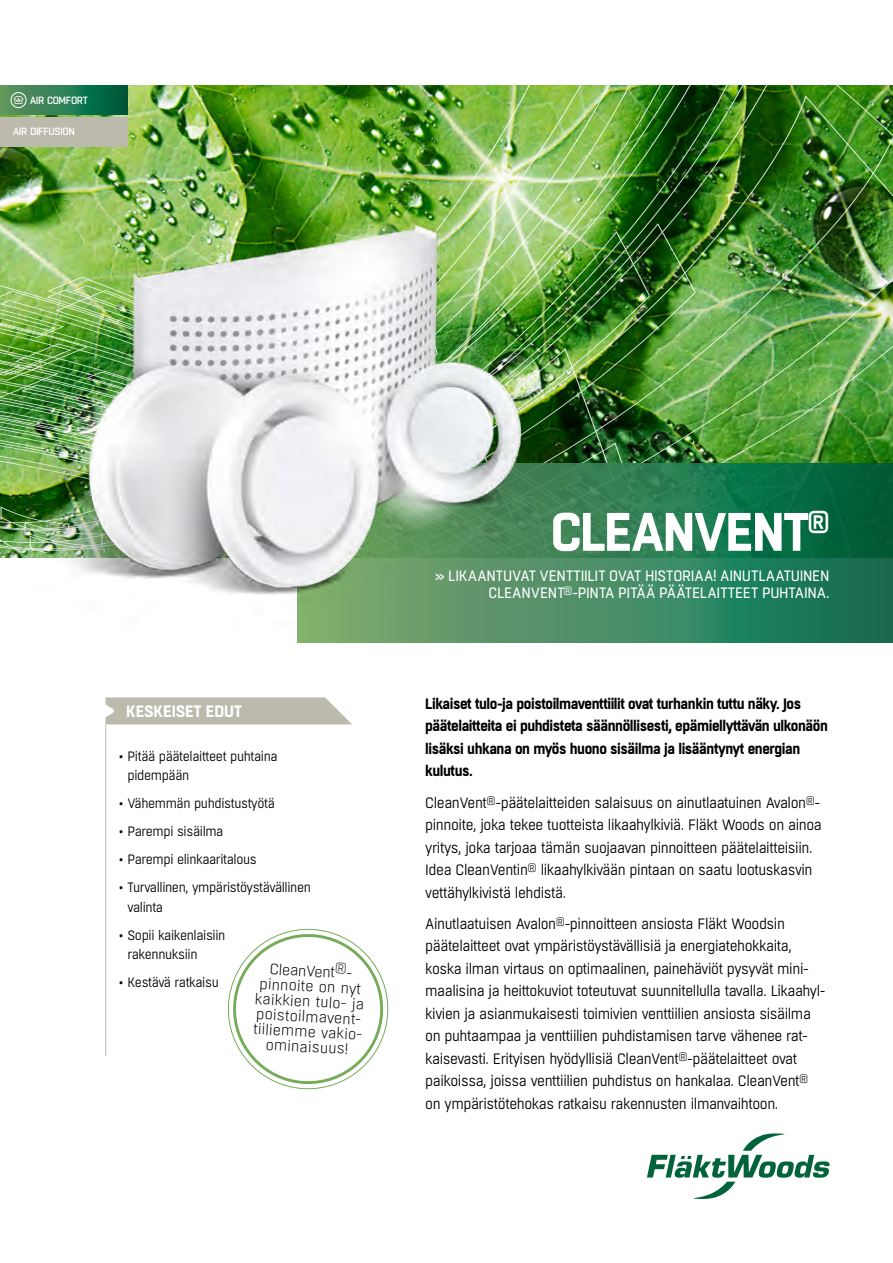
<style>
.page{position:relative;width:893px;height:1263px;background:#fff}
.page>*{position:absolute;margin:0;border:0;box-sizing:border-box;transform-origin:0 0}
.t1{font:700 54px "Boxed";letter-spacing:-.04em;color:#fff;scale:.95 1}
.t2{font:700 16.5px "Boxed";letter-spacing:-.01em;color:#fff;scale:.95 1}
.t3{font:15px/22.5px "Boxed";letter-spacing:-.03em;color:#000;scale:.95 1}
.t4{font:700 15px/22.5px "Boxed";letter-spacing:-.03em;color:#000;scale:.95 1}
.t5{font:15px/16.5px "Boxed";letter-spacing:-.01em;color:#fff;text-align:right;scale:.95 1}
.t6{font:300 15px/15.1px "Boxed";color:#000;text-align:center}
.t7{font:13.5px/19.5px "Boxed";letter-spacing:-.03em;color:#000;scale:.95 1}
.t8{font:500 10.5px "Boxed";letter-spacing:-.04em;color:#fff;scale:.95 1}
</style>
<div class="page">
<img style="left:0;top:95px;width:893px;height:458px">
<svg style="left:563px;top:463px;width:330px;height:179px"></svg>
<svg style="left:106px;top:697px;width:246px;height:27px"></svg>
<svg style="left:647px;top:1133px;width:183px;height:66px"></svg>
<hr style="left:106px;top:724px;width:1px;height:332px;background:#bcbaad">
<div style="left:0;top:117px;width:128px;height:30px;background:#bcbaad"></div>
<svg style="left:0;top:85px;width:128px;height:30px"></svg>
<svg style="left:10px;top:91px;width:18px;height:17px"></svg>
<img style="left:34px;top:171px;width:529px;height:471px">
<svg style="left:227px;top:928px;width:162px;height:162px"></svg>
<p class="t8" style="left:30px;top:93px;width:63px">AIR COMFORT</p>
<p class="t8" style="left:13px;top:125px;width:67px">AIR DIFFUSION</p>
<p class="t2" style="left:126px;top:700px;width:124px">KESKEISET EDUT</p>
<p class="t7" style="left:128px;top:746px;width:160px;text-indent:-9px">• Pitää päätelaitteet puhtaina pidempään</p>
<p class="t7" style="left:119px;top:794px;width:166px">• Vähemmän puhdistustyötä</p>
<p class="t7" style="left:119px;top:822px;width:111px">• Parempi sisäilma</p>
<p class="t7" style="left:119px;top:850px;width:147px">• Parempi elinkaaritalous</p>
<p class="t7" style="left:128px;top:878px;width:195px;text-indent:-9px">• Turvallinen, ympäristöystävällinen valinta</p>
<p class="t7" style="left:128px;top:925px;width:105px;text-indent:-9px">• Sopii kaikenlaisiin rakennuksiin</p>
<p class="t7" style="left:119px;top:973px;width:106px">• Kestävä ratkaisu</p>
<p class="t6" style="left:257px;top:961px;width:112px;rotate:3deg">CleanVent®- pinnoite on nyt kaikkien tulo- ja poistoilmavent&shy;tiiliemme vakio&shy;ominaisuus!</p>
<h1 class="t1" style="left:551px;top:496px;width:295px">CLEANVENT<sup>®</sup></h1>
<p class="t5" style="left:435px;top:568px;width:417px">» LIKAANTUVAT VENTTIILIT OVAT HISTORIAA! AINUTLAATUINEN<br>CLEANVENT<sup>®</sup>-PINTA PITÄÄ PÄÄTELAITTEET PUHTAINA.</p>
<p class="t4" style="left:425px;top:693px;width:425px">Likaiset tulo-ja poistoilmaventtiilit ovat turhankin tuttu näky. Jos päätelaitteita ei puhdisteta säännöllisesti, epämiellyttävän ulkonäön lisäksi uhkana on myös huono sisäilma ja lisääntynyt energian kulutus.</p>
<p class="t3" style="left:425px;top:791px;width:419px">CleanVent<sup>®</sup>-päätelaitteiden salaisuus on ainutlaatuinen Avalon<sup>®</sup>- pinnoite, joka tekee tuotteista likaahylkiviä. Fläkt Woods on ainoa yritys, joka tarjoaa tämän suojaavan pinnoitteen päätelaitteisiin.<br>Idea CleanVentin<sup>®</sup> likaahylkivään pintaan on saatu lootuskasvin vettähylkivistä lehdistä.</p>
<p class="t3" style="left:425px;top:912px;width:423px">Ainutlaatuisen Avalon<sup>®</sup>-pinnoitteen ansiosta Fläkt Woodsin päätelaitteet ovat ympäristöystävällisiä ja energiatehokkaita, koska ilman virtaus on optimaalinen, painehäviöt pysyvät mini&shy;maalisina ja heittokuviot toteutuvat suunnitellulla tavalla. Likaahyl&shy;kivien ja asianmukaisesti toimivien venttiilien ansiosta sisäilma on puhtaampaa ja venttiilien puhdistamisen tarve vähenee rat&shy;kaisevasti. Erityisen hyödyllisiä CleanVent<sup>®</sup>-päätelaitteet ovat paikoissa, joissa venttiilien puhdistus on hankalaa. CleanVent<sup>® </sup>on ympäristötehokas ratkaisu rakennusten ilmanvaihtoon.</p>
</div>
